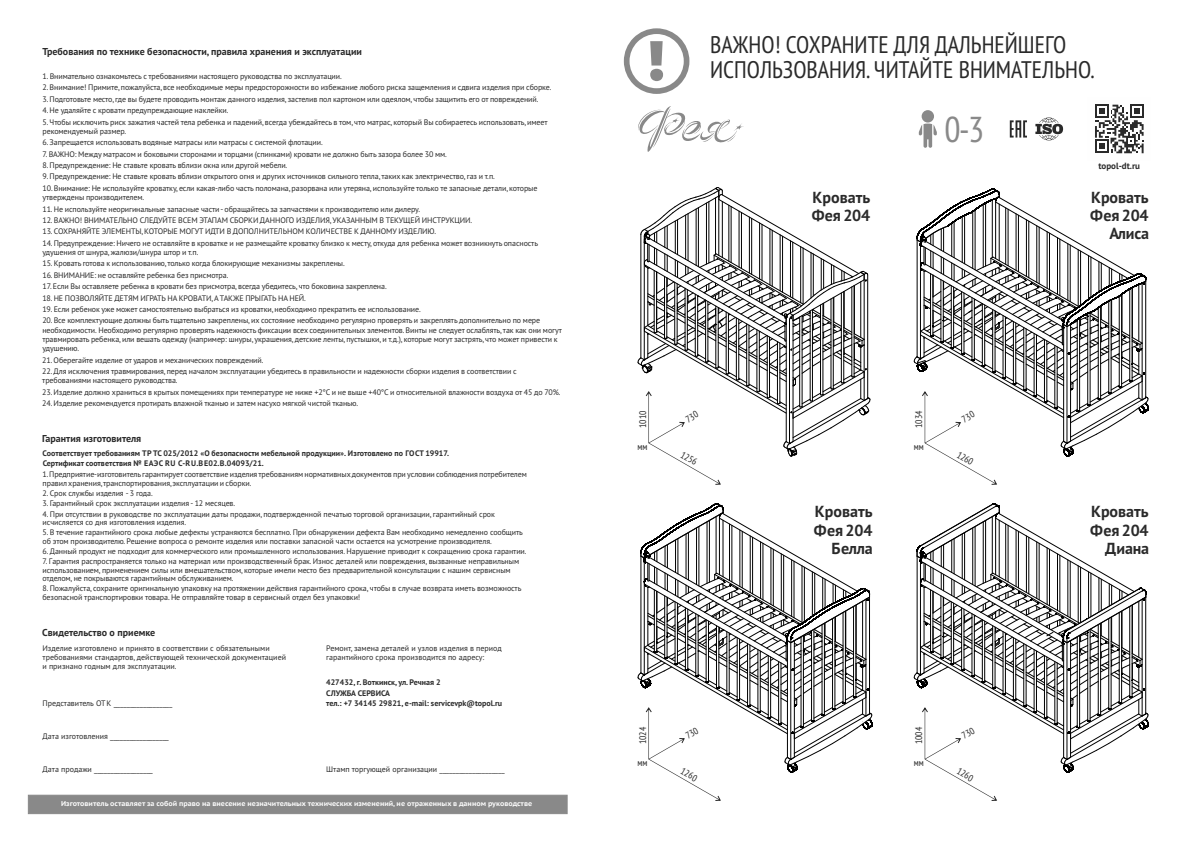
<style>
.page{position:relative;width:1191px;height:842px;background:#fff}
.page>*{position:absolute;margin:0;border:0;box-sizing:border-box;transform-origin:0 0}
.t1{font:condensed 36px "PT Sans";color:#898989}
.t2{font:condensed 24px/24.8px "PT Sans";color:#2a2a2a}
.t3{font:700 16px "PT Sans";color:#2a2a2a}
.t4{font:700 10px "PT Sans";color:#2a2a2a}
.t5{font:condensed 9.6px "PT Sans";color:#2a2a2a}
.t6{font:700 9px "PT Sans";color:#2a2a2a}
.t7{font:8px/11.4px "PT Sans";letter-spacing:-.015em;color:#2a2a2a}
.t8{font:700 8px/10.4px "PT Sans";color:#2a2a2a}
.t9{font:700 7px "PT Sans Caption";color:#fefefe}
</style>
<div class="page">
<div style="left:28px;top:794px;width:540px;height:20px;background:#898989"></div>
<svg style="left:918px;top:110px;width:19px;height:38px"></svg>
<svg style="left:624px;top:28px;width:65px;height:66px"></svg>
<svg style="left:1035px;top:118px;width:28px;height:22px"></svg>
<svg style="left:1009px;top:120px;width:18px;height:18px"></svg>
<svg style="left:1095px;top:105px;width:48px;height:48px"></svg>
<svg style="left:638px;top:106px;width:106px;height:46px"></svg>
<svg style="left:637px;top:187px;width:233px;height:298px"></svg>
<svg style="left:637px;top:503px;width:236px;height:298px"></svg>
<svg style="left:913px;top:503px;width:236px;height:298px"></svg>
<svg style="left:913px;top:188px;width:236px;height:297px"></svg>
<p class="t4" style="left:43px;top:47px;width:321px">Требования по технике безопасности, правила хранения и эксплуатации</p>
<p class="t7" style="left:43px;top:71px;width:510px">1.Внимательно ознакомьтесь с требованиями настоящего руководства по эксплуатации.<br>2.Внимание! Примите, пожалуйста, все необходимые меры предосторожности во избежание любого риска защемления и сдвига изделия при сборке.<br>3.Подготовьте место,где вы будете проводить монтаж данного изделия, застелив пол картоном или одеялом, чтобы защитить его от повреждений.<br>4.Не удаляйте с кровати предупреждающие наклейки.<br>5.Чтобы исключить риск зажатия частей тела ребенка и падений, всегда убеждайтесь в том, что матрас, который Вы собираетесь использовать,имеет</p>
<p class="t7" style="left:43px;top:126px;width:85px">рекомендуемый размер.</p>
<p class="t7" style="left:42px;top:137px;width:496px">6. Запрещается использовать водяные матрасы или матрасы с системой флотации.<br>7.ВАЖНО: Между матрасом и боковыми сторонами и торцами (спинками) кровати не должно быть зазора более 30 мм.<br>8.Предупреждение: Не ставьте кровать вблизи окна или другой мебели.<br>9.Предупреждение: Не ставьте кровать вблизи открытого огня и других источников сильного тепла,таких как электричество,газ и т.п.<br>10.Внимание: Не используйте кроватку, если какая-либо часть поломана, разорвана или утеряна,используйте только те запасные детали, которые</p>
<p class="t7" style="left:42px;top:192px;width:497px">утверждены производителем.<br>11.Не используйте неоригинальные запасные части -обращайтесь за запчастями к производителю или дилеру.<br>12.ВАЖНО! ВНИМАТЕЛЬНО СЛЕДУЙТЕ ВСЕМ ЭТАПАМ СБОРКИ ДАННОГО ИЗДЕЛИЯ,УКАЗАННЫМ В ТЕКУЩЕЙ ИНСТРУКЦИИ.<br>13.СОХРАНЯЙТЕ ЭЛЕМЕНТЫ,КОТОРЫЕ МОГУТ ИДТИ В ДОПОЛНИТЕЛЬНОМ КОЛИЧЕСТВЕ К ДАННОМУ ИЗДЕЛИЮ.<br>14.Предупреждение: Ничего не оставляйте в кроватке и не размещайте кроватку близко к месту, откуда для ребенка может возникнуть опасность</p>
<p class="t7" style="left:42px;top:247px;width:304px">удушения от шнура,жалюзи/шнура штор и т.п.<br>15.Кровать готова к использованию,только когда блокирующие механизмы закреплены.<br>16.ВНИМАНИЕ: не оставляйте ребенка без присмотра.</p>
<p class="t7" style="left:42px;top:281px;width:346px">17. Если Вы оставляете ребенка в кровати без присмотра, всегда убедитесь, что боковина закреплена.<br>18.НЕ ПОЗВОЛЯЙТЕ ДЕТЯМ ИГРАТЬ НА КРОВАТИ,АТАКЖЕ ПРЫГАТЬ НА НЕЙ.</p>
<p class="t7" style="left:42px;top:304px;width:499px">19. Если ребенок уже может самостоятельно выбраться из кроватки, необходимо прекратить ее использование.<br>20.Все комплектующие должны быть тщательно закреплены,их состояние необходимо регулярно проверять и закреплять дополнительно по мере</p>
<p class="t7" style="left:42px;top:326px;width:521px;line-height:9.3px">необходимости. Необходимо регулярно проверять надежность фиксации всех соединительных элементов.Винты не следует ослаблять,так как они могут травмировать ребенка,или вешать одежду (например: шнуры, украшения, детские ленты, пустышки,и т.д.), которые могут застрять, что может привести к удушению.</p>
<p class="t7" style="left:42px;top:355px;width:476px">21.Оберегайте изделие от ударов и механических повреждений.<br>22.Для исключения травмирования, перед началом эксплуатации убедитесь в правильности и надежности сборки изделия в соответствии с</p>
<p class="t7" style="left:42px;top:375px;width:520px">требованиями настоящего руководства.<br>23.Изделие должно храниться в крытых помещениях при температуре не ниже +2°С и не выше +40°С и относительной влажности воздуха от 45 до 70%.<br>24.Изделие рекомендуется протирать влажной тканью и затем насухо мягкой чистой тканью.</p>
<p class="t4" style="left:42px;top:434px;width:101px">Гарантия изготовителя</p>
<p class="t8" style="left:43px;top:448px;width:408px">Соответствует требованиям ТР ТС 025/2012 «О безопасности мебельной продукции». Изготовлено по ГОСТ 19917.<br>Сертификат соответствия № ЕАЭС RU C-RU.ВЕ02.В.04093/21.</p>
<p class="t7" style="left:43px;top:471px;width:486px;line-height:8.3px">1.Предприятие-изготовитель гарантирует соответствие изделия требованиям нормативныхдокументов при условии соблюдения потребителем правил хранения,транспортирования,эксплуатации и сборки.</p>
<p class="t7" style="left:43px;top:488px;width:112px">2. Срок службы изделия - 3 года.</p>
<p class="t7" style="left:43px;top:498px;width:194px">3. Гарантийный срок эксплуатации изделия - 12 месяцев.</p>
<p class="t7" style="left:43px;top:510px;width:454px;line-height:8.3px">4. При отсутствии в руководстве по эксплуатации даты продажи, подтвержденной печатью торговой организации, гарантийный срок исчисляется со дня изготовления изделия.</p>
<p class="t7" style="left:43px;top:529px;width:482px;line-height:8.3px">5. В течение гарантийного срока любые дефекты устраняются бесплатно. При обнаружении дефекта Вам необходимо немедленно сообщить об этом производителю. Решение вопроса о ремонте изделия или поставки запасной части остается на усмотрение производителя.</p>
<p class="t7" style="left:43px;top:546px;width:485px">6. Данный продукт не подходит для коммерческого или промышленного использования. Нарушение приводит к сокращению срока гарантии.</p>
<p class="t7" style="left:42px;top:558px;width:478px;line-height:8.3px">7. Гарантия распространяется только на материал или производственный брак. Износ деталей или повреждения, вызванные неправильным использованием, применением силы или вмешательством, которые имели место без предварительной консультации с нашим сервисным отделом, не покрываются гарантийным обслуживанием.</p>
<p class="t7" style="left:42px;top:585px;width:480px;line-height:8.3px">8. Пожалуйста, сохраните оригинальную упаковку на протяжении действия гарантийного срока, чтобы в случае возврата иметь возможность безопасной транспортировки товара. Не отправляйте товар в сервисный отдел без упаковки!</p>
<p class="t4" style="left:42px;top:628px;width:114px">Свидетельство о приемке</p>
<p class="t7" style="left:43px;top:644px;width:245px;line-height:9.3px">Изделие изготовлено и принято в соответствии с обязательными требованиями стандартов, действующей технической документацией и признано годным для эксплуатации.</p>
<p class="t7" style="left:326px;top:644px;width:177px;line-height:9.3px">Ремонт, замена деталей и узлов изделия в период гарантийного срока производится по адресу:</p>
<p class="t8" style="left:326px;top:678px;width:177px">427432, г. Воткинск, ул. Речная 2<br>СЛУЖБА СЕРВИСА<br>тел.: +7 34145 29821, e-mail: servicevpk@topol.ru</p>
<p class="t7" style="left:43px;top:699px;width:131px">Представитель ОТК __________________</p>
<p class="t7" style="left:43px;top:731px;width:128px">Дата изготовления __________________</p>
<p class="t7" style="left:43px;top:764px;width:112px">Дата продажи __________________</p>
<p class="t9" style="left:61px;top:801px;width:472px">Изготовитель оставляет за собой право на внесение незначительных технических изменений, не отраженных в данном руководстве</p>
<p class="t7" style="left:326px;top:764px;width:180px">Штамп торгующей организации ____________________</p>
<h2 class="t2" style="left:710px;top:34px;width:386px">ВАЖНО! СОХРАНИТЕ ДЛЯ ДАЛЬНЕЙШЕГО<br>ИСПОЛЬЗОВАНИЯ. ЧИТАЙТЕ ВНИМАТЕЛЬНО.</h2>
<h1 class="t1" style="left:944px;top:114px;width:41px">0-3</h1>
<p class="t6" style="left:1098px;top:162px;width:43px">topol-dt.ru</p>
<h3 class="t3" style="left:812px;top:190px;width:59px">Кровать</h3>
<h3 class="t3" style="left:1091px;top:190px;width:59px">Кровать</h3>
<h3 class="t3" style="left:811px;top:209px;width:60px">Фея 204</h3>
<h3 class="t3" style="left:1090px;top:209px;width:60px">Фея 204</h3>
<h3 class="t3" style="left:1109px;top:227px;width:41px">Алиса</h3>
<p class="t5" style="left:638px;top:428px;width:19px;rotate:-90deg">1010</p>
<p class="t5" style="left:915px;top:428px;width:19px;rotate:-90deg">1034</p>
<p class="t5" style="left:637px;top:442px;width:12px">мм</p>
<p class="t5" style="left:683px;top:450px;width:19px;rotate:30deg">1256</p>
<p class="t5" style="left:913px;top:442px;width:12px">мм</p>
<p class="t5" style="left:959px;top:450px;width:19px;rotate:30deg">1260</p>
<h3 class="t3" style="left:815px;top:505px;width:59px">Кровать</h3>
<h3 class="t3" style="left:1091px;top:505px;width:59px">Кровать</h3>
<h3 class="t3" style="left:831px;top:541px;width:43px">Белла</h3>
<h3 class="t3" style="left:1105px;top:541px;width:46px">Диана</h3>
<h3 class="t3" style="left:814px;top:523px;width:60px">Фея 204</h3>
<h3 class="t3" style="left:1090px;top:523px;width:60px">Фея 204</h3>
<p class="t5" style="left:638px;top:744px;width:19px;rotate:-90deg">1024</p>
<p class="t5" style="left:915px;top:744px;width:19px;rotate:-90deg">1004</p>
<p class="t5" style="left:637px;top:758px;width:12px">мм</p>
<p class="t5" style="left:683px;top:767px;width:19px;rotate:30deg">1260</p>
<p class="t5" style="left:913px;top:758px;width:12px">мм</p>
<p class="t5" style="left:959px;top:767px;width:19px;rotate:30deg">1260</p>
</div>
